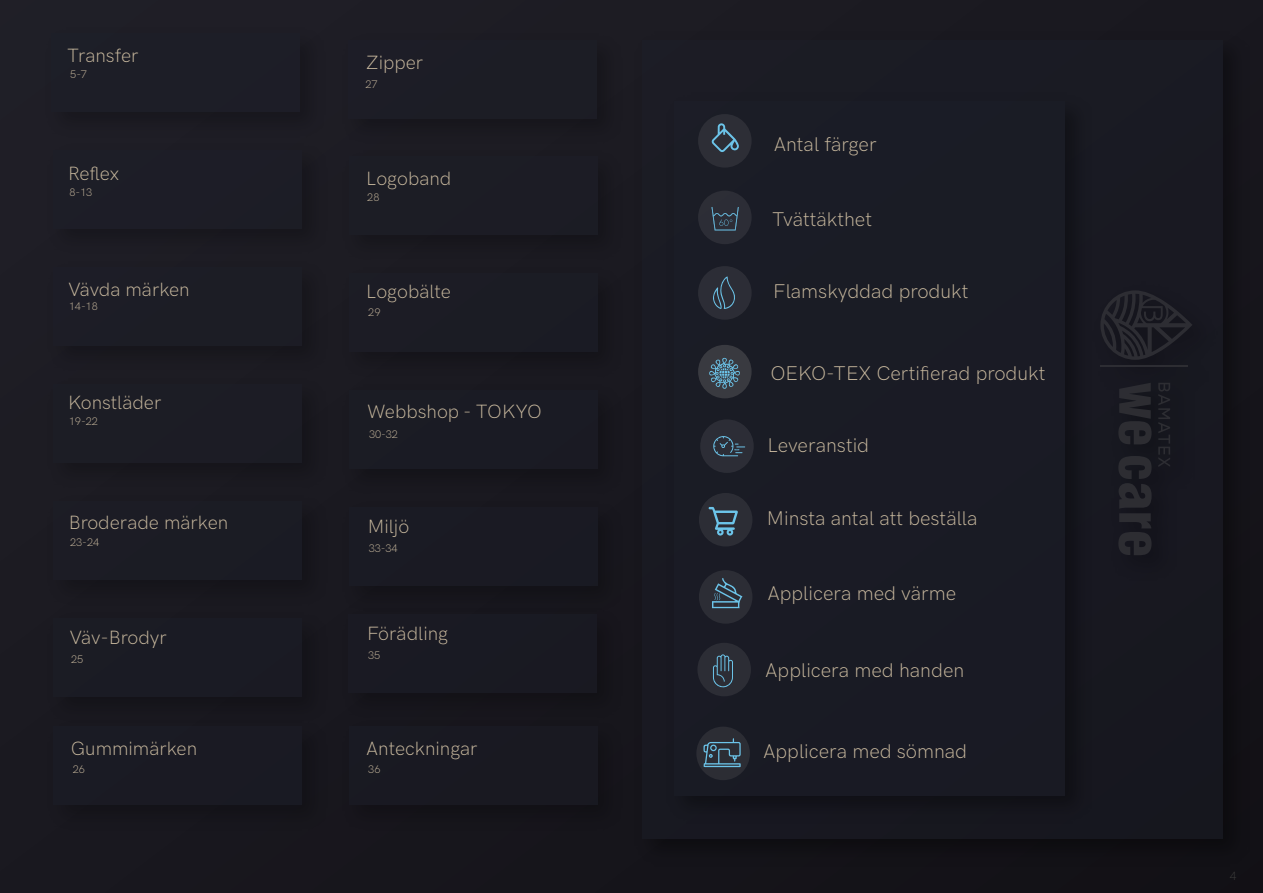
<style>
.page{position:relative;width:1263px;height:893px;background:#191920}
.page>*{position:absolute;margin:0;border:0;box-sizing:border-box;transform-origin:0 0}
.t1{font:19.95px "HK Grotesk Light Legacy";color:#cbbba0}
.t2{font:19.35px "HK Grotesk Light Legacy";color:#cbbba0}
.t3{font:12px "HK Grotesk Light Legacy";color:#3c3c3b}
.t4{font:10.95px "HK Grotesk Light Legacy";color:#cbbba0}
</style>
<div class="page">
<img style="left:1100px;top:279px;width:124px;height:308px">
<svg style="left:1100px;top:290px;width:92px;height:70px"></svg>
<svg style="left:1158px;top:383px;width:12px;height:84px"></svg>
<hr style="left:1100px;top:366px;width:87px;height:1px;background:#575756">
<svg style="left:1118px;top:383px;width:33px;height:61px"></svg>
<svg style="left:1118px;top:456px;width:33px;height:99px"></svg>
<div style="left:51px;top:34px;width:249px;height:78px;background:#1c1f2a"></div>
<div style="left:53px;top:150px;width:249px;height:78px;background:#1c1f2a"></div>
<div style="left:53px;top:267px;width:249px;height:78px;background:#1c1f2a"></div>
<div style="left:53px;top:384px;width:249px;height:79px;background:#1c1f2a"></div>
<div style="left:53px;top:501px;width:249px;height:79px;background:#1c1f2a"></div>
<div style="left:53px;top:619px;width:249px;height:78px;background:#1c1f2a"></div>
<div style="left:348px;top:40px;width:248px;height:78px;background:#1c1f2a"></div>
<div style="left:349px;top:156px;width:248px;height:78px;background:#1c1f2a"></div>
<div style="left:349px;top:273px;width:248px;height:79px;background:#1c1f2a"></div>
<div style="left:349px;top:391px;width:248px;height:78px;background:#1c1f2a"></div>
<div style="left:674px;top:101px;width:390px;height:694px;background:#1c1f2a"></div>
<svg style="left:711px;top:123px;width:28px;height:29px"></svg>
<svg style="left:708px;top:507px;width:30px;height:29px"></svg>
<svg style="left:712px;top:578px;width:30px;height:30px"></svg>
<div style="left:698px;top:345px;width:54px;height:53px;background:#393a40;border-radius:50%"></div>
<svg style="left:709px;top:357px;width:31px;height:32px"></svg>
<svg style="left:711px;top:207px;width:28px;height:23px"></svg>
<svg style="left:713px;top:276px;width:23px;height:33px"></svg>
<svg style="left:712px;top:435px;width:33px;height:21px"></svg>
<svg style="left:713px;top:654px;width:20px;height:34px"></svg>
<svg style="left:703px;top:738px;width:38px;height:29px"></svg>
<p class="t2" style="left:67px;top:41px;width:73px">Transfer</p>
<p class="t4" style="left:70px;top:66px;width:18px">5-7</p>
<p class="t2" style="left:68px;top:159px;width:53px">Reflex</p>
<p class="t4" style="left:70px;top:184px;width:24px">8-13</p>
<p class="t2" style="left:68px;top:274px;width:123px">Vävda märken</p>
<p class="t4" style="left:69px;top:298px;width:30px">14-18</p>
<p class="t2" style="left:68px;top:388px;width:95px">Konstläder</p>
<p class="t4" style="left:69px;top:413px;width:31px">19-22</p>
<p class="t2" style="left:69px;top:507px;width:161px">Broderade märken</p>
<p class="t4" style="left:70px;top:534px;width:31px">23-24</p>
<p class="t2" style="left:70px;top:623px;width:99px">Väv-Brodyr</p>
<p class="t4" style="left:71px;top:651px;width:14px">25</p>
<p class="t2" style="left:71px;top:734px;width:128px">Gummimärken</p>
<p class="t4" style="left:73px;top:761px;width:14px">26</p>
<p class="t2" style="left:366px;top:48px;width:59px">Zipper</p>
<p class="t4" style="left:366px;top:76px;width:14px">27</p>
<p class="t2" style="left:366px;top:163px;width:87px">Logoband</p>
<p class="t4" style="left:367px;top:189px;width:14px">28</p>
<p class="t2" style="left:366px;top:277px;width:86px">Logobälte</p>
<p class="t4" style="left:368px;top:304px;width:14px">29</p>
<p class="t2" style="left:367px;top:397px;width:176px">Webbshop - TOKYO</p>
<p class="t4" style="left:369px;top:426px;width:30px">30-32</p>
<p class="t2" style="left:368px;top:512px;width:43px">Miljö</p>
<p class="t4" style="left:369px;top:540px;width:30px">33-34</p>
<p class="t2" style="left:367px;top:619px;width:83px">Förädling</p>
<p class="t4" style="left:368px;top:647px;width:14px">35</p>
<p class="t2" style="left:366px;top:734px;width:113px">Anteckningar</p>
<p class="t4" style="left:368px;top:761px;width:14px">36</p>
<p class="t1" style="left:774px;top:129px;width:105px">Antal färger</p>
<p class="t1" style="left:772px;top:204px;width:101px">Tvättäkthet</p>
<p class="t1" style="left:773px;top:276px;width:197px">Flamskyddad produkt</p>
<p class="t1" style="left:770px;top:358px;width:277px">OEKO-TEX Certifierad produkt</p>
<p class="t1" style="left:767px;top:430px;width:103px">Leveranstid</p>
<p class="t1" style="left:767px;top:503px;width:212px">Minsta antal att beställa</p>
<p class="t1" style="left:767px;top:578px;width:190px">Applicera med värme</p>
<p class="t1" style="left:765px;top:655px;width:201px">Applicera med handen</p>
<p class="t1" style="left:763px;top:736px;width:206px">Applicera med sömnad</p>
<p class="t3" style="left:1230px;top:867px;width:8px">4</p>
</div>
